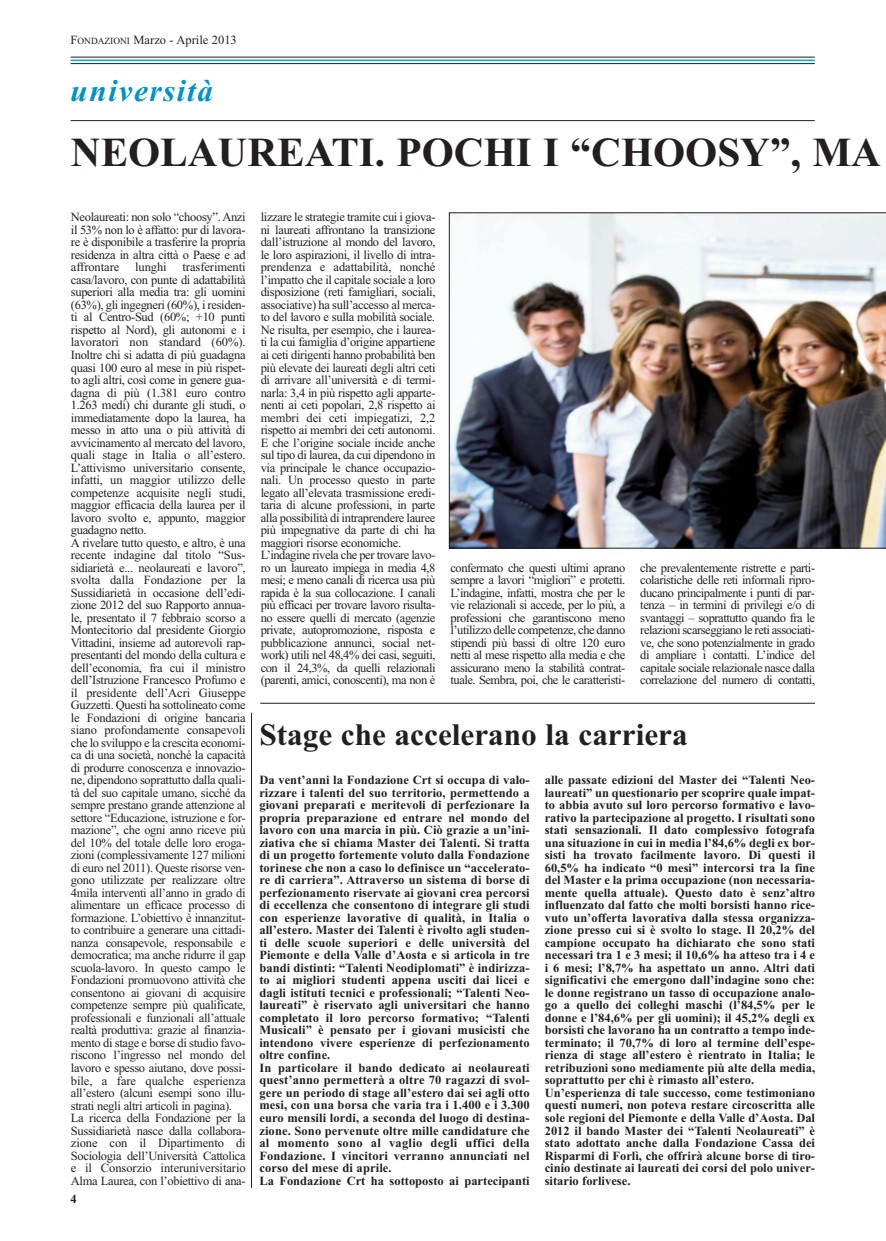
<style>
.page{position:relative;width:886px;height:1241px;background:#fff}
.page>*{position:absolute;margin:0;border:0;box-sizing:border-box;transform-origin:0 0}
.t1{font:700 41.25px "Times New Roman";color:#231f20}
.t2{font:700 31.25px "Times New Roman";color:#231f20}
.t3{font:italic 700 31.25px "Times New Roman";letter-spacing:.05em;color:#0092c8}
.t4{font:12.5px/12.5px "Times New Roman";letter-spacing:-.025em;color:#231f20;text-align:justify}
.t5{font:700 12.5px/12.5px "Times New Roman";color:#231f20}
.t6{font:12.5px "Times New Roman";color:#231f20}
.s1{font-size:9.38px}
</style>
<div class="page">
<hr style="left:71px;top:60px;width:744px;height:1px;background:#00aeef">
<hr style="left:71px;top:57px;width:744px;height:1px;background:#231f20">
<hr style="left:71px;top:63px;width:744px;height:1px;background:#231f20">
<hr style="left:71px;top:120px;width:744px;height:1px;background:#231f20">
<img style="left:449px;top:213px;width:437px;height:335px">
<hr style="left:260px;top:703px;width:626px;height:1px;background:#231f20">
<hr style="left:251px;top:712px;width:1px;height:475px;background:#231f20">
<div style="left:815px;top:696px;width:71px;height:54px;background:#fff"></div>
<p class="t6" style="left:71px;top:35px;width:168px">F<span class="s1">ONDAZIONI</span> Marzo - Aprile 2013</p>
<h2 class="t3" style="left:71px;top:71px;width:144px">università</h2>
<h1 class="t1" style="left:71px;top:139px;width:812px">NEOLAUREATI. POCHI I “CHOOSY”, MA</h1>
<p class="t4" style="left:71px;top:212px;width:176px">Neolaureati: non solo “choosy”. Anzi il 53% non lo è affatto: pur di lavora&shy;re è disponibile a trasferire la propria residenza in altra città o Paese e ad affrontare</p>
<p class="t4" style="left:71px;top:262px;width:176px;text-align:left;text-indent:112px">trasferimenti casa/lavoro, con punte di adattabilità superiori alla media tra: gli uomini (63%), gli ingegneri (60%), i residen&shy;ti al Centro-Sud (60%; +10 punti rispetto al Nord), gli autonomi e i lavoratori non standard (60%).<br>Inoltre chi si adatta di più guadagna quasi 100 euro al mese in più rispet&shy;to agli altri, così come in genere gua&shy;dagna di più (1.381 euro contro 1.263 medi) chi durante gli studi, o immediatamente dopo la laurea, ha messo in atto una o più attività di avvicinamento al mercato del lavoro, quali stage in Italia o all’estero.<br>L’attivismo universitario consente, infatti, un maggior utilizzo delle competenze acquisite negli studi, maggior efficacia della laurea per il lavoro svolto e, appunto, maggior guadagno netto.<br>A rivelare tutto questo, e altro, è una recente indagine dal titolo “Sus - sidiarietà e... neolaureati e lavoro”, svolta dalla Fondazione per la Sussidiarietà in occasione dell’edi&shy;zione 2012 del suo Rapporto annua&shy;le, presentato il 7 febbraio scorso a Montecitorio dal presidente Giorgio Vittadini, insieme ad autorevoli rap&shy;presentanti del mondo della cultura e dell’economia, fra cui il ministro dell’Istruzione Francesco Profumo e il presidente dell’Acri Giuseppe Guzzetti. Questi ha sottolineato come le Fondazioni di origine bancaria siano profondamente consapevoli che lo sviluppo e la crescita economi&shy;ca di una società, nonché la capacità di produrre conoscenza e innovazio&shy;ne, dipendono soprattutto dalla quali&shy;tà del suo capitale umano, sicché da sempre prestano grande attenzione al settore “Educazione, istruzione e for&shy;mazione”, che ogni anno riceve più del 10% del totale delle loro eroga&shy;zioni (complessivamente 127 milioni di euro nel 2011). Queste risorse ven&shy;gono utilizzate per realizzare oltre 4mila interventi all’anno in grado di alimentare un efficace processo di formazione. L’obiettivo è innanzitut&shy;to contribuire a generare una cittadi&shy;nanza consapevole, responsabile e democratica; ma anche ridurre il gap scuola-lavoro. In questo campo le Fonda zioni promuovono attività che consentono ai giovani di acquisire competenze sempre più qualificate, professionali e funzionali all’attuale realtà produttiva: grazie al finanzia&shy;mento di stage e borse di studio favo&shy;riscono l’ingresso nel mondo del lavoro e spesso aiutano, dove possi&shy;bile, a fare qualche esperienza all’estero (alcuni esempi sono illu&shy;strati negli altri articoli in pagina).<br>La ricerca della Fondazione per la Sussidiarietà nasce dalla collabora&shy;zione con il Dipartimento di Sociologia dell’Università Cattolica e il Consorzio interuniversitario Alma Laurea, con l’obiettivo di ana-</p>
<p class="t4" style="left:135px;top:262px;width:33px">lunghi</p>
<p class="t5" style="left:71px;top:1194px;width:8px">4</p>
<p class="t4" style="left:261px;top:212px;width:176px;text-align:left">lizzare le strategie tramite cui i giova&shy;ni laureati affrontano la transizione dall’istruzione al mondo del lavoro, le loro aspirazioni, il livello di intra&shy;prendenza e adattabilità, nonché l’impatto che il capitale sociale a loro disposizione (reti famigliari, sociali, associative) ha sull’accesso al merca&shy;to del lavoro e sulla mobilità sociale.<br>Ne risulta, per esempio, che i laurea&shy;ti la cui famiglia d’origine appartiene ai ceti dirigenti hanno probabilità ben più elevate dei laureati degli altri ceti di arrivare all’università e di termi&shy;narla: 3,4 in più rispetto agli apparte&shy;nenti ai ceti popolari, 2,8 rispetto ai membri dei ceti impiegatizi, 2,2 rispetto ai membri dei ceti autonomi.<br>E che l’origine sociale incide anche sul tipo di laurea, da cui dipendono in via principale le chance occupazio&shy;nali. Un processo questo in parte legato all’elevata trasmissione eredi&shy;taria di alcune professioni, in parte alla possibilità di intraprendere lauree più impegnative da parte di chi ha maggiori risorse economiche.<br>L’indagine rivela che per trovare lavo&shy;ro un laureato impiega in media 4,8 mesi; e meno canali di ricerca usa più rapida è la sua collocazione. I canali più efficaci per trovare lavoro risulta&shy;no essere quelli di mercato (agenzie private, autopromozione, risposta e pubblicazione annunci, social net&shy;work) utili nel 48,4% dei casi, seguiti, con il 24,3%, da quelli relazionali (parenti, amici, conoscenti), ma non è</p>
<p class="t4" style="left:450px;top:562px;width:176px">confermato che questi ultimi aprano sempre a lavori “migliori” e protetti.<br>L’indagine, infatti, mostra che per le vie relazionali si accede, per lo più, a professioni che garantiscono meno l’utilizzo delle competenze, che danno stipendi più bassi di oltre 120 euro netti al mese rispetto alla media e che assicurano meno la stabilità contrat&shy;tuale. Sembra, poi, che le caratteristi-</p>
<p class="t4" style="left:640px;top:562px;width:176px">che prevalentemente ristrette e parti&shy;colaristiche delle reti informali ripro&shy;ducano principalmente i punti di par&shy;tenza – in termini di privilegi e/o di svantaggi – soprattutto quando fra le relazioni scarseggiano le reti associati&shy;ve, che sono potenzialmente in grado di ampliare i contatti. L’indice del capitale sociale relazionale nasce dalla correlazione del numero di contatti,</p>
<h2 class="t2" style="left:259px;top:723px;width:430px">Stage che accelerano la carriera</h2>
<p class="t5" style="left:259px;top:775px;width:272px">Da vent’anni la Fondazione Crt si occupa di valo&shy;rizzare i talenti del suo territorio, permettendo a giovani preparati e meritevoli di perfezionare la propria preparazione ed entrare nel mondo del lavoro con una marcia in più. Ciò grazie a un’ini&shy;ziativa che si chiama Master dei Talenti. Si tratta di un progetto fortemente voluto dalla Fondazione torinese che non a caso lo definisce un “accelerato&shy;re di carriera”. Attraverso un sistema di borse di perfezionamento riservate ai giovani crea percorsi di eccellenza che consentono di integrare gli studi con esperienze lavorative di qualità, in Italia o all’estero. Master dei Talenti è rivolto agli studen&shy;ti delle scuole superiori e delle università del Piemonte e della Valle d’Aosta e si articola in tre bandi distinti: “Talenti Neo di plo mati” è indirizza&shy;to ai migliori studenti appena usciti dai licei e dagli istituti tecnici e professionali; “Talenti Neo - laureati” è riservato agli universitari che hanno completato il loro percorso formativo; “Ta lenti Musicali” è pensato per i giovani musicisti che intendono vivere esperienze di perfezionamento oltre confine.<br>In particolare il bando dedicato ai neolaureati quest’anno permetterà a oltre 70 ragazzi di svol&shy;gere un periodo di stage all’estero dai sei agli otto mesi, con una borsa che varia tra i 1.400 e i 3.300 euro mensili lordi, a seconda del luogo di destina&shy;zione. Sono pervenute oltre mille candidature che al momento sono al vaglio degli uffici della Fondazione. I vincitori verranno annunciati nel corso del mese di aprile.<br>La Fondazione Crt ha sottoposto ai partecipanti</p>
<p class="t5" style="left:545px;top:775px;width:272px">alle passate edizioni del Master dei “Talenti Neo - laureati” un questionario per scoprire quale impat&shy;to abbia avuto sul loro percorso formativo e lavo&shy;rativo la partecipazione al progetto. I risultati sono stati sensazionali. Il dato complessivo fotografa una situazione in cui in media l’84,6% degli ex bor&shy;sisti ha trovato facilmente lavoro. Di questi il 60,5% ha indicato “0 mesi” intercorsi tra la fine del Master e la prima occupazione (non necessaria&shy;mente quella attuale). Questo dato è senz’altro influenzato dal fatto che molti borsisti hanno rice&shy;vuto un’offerta lavorativa dalla stessa organizza&shy;zione presso cui si è svolto lo stage. Il 20,2% del campione occupato ha dichiarato che sono stati necessari tra 1 e 3 mesi; il 10,6% ha atteso tra i 4 e i 6 mesi; l’8,7% ha aspettato un anno. Altri dati significativi che emergono dall’indagine sono che: le donne registrano un tasso di occupazione analo&shy;go a quello dei colleghi maschi (l’84,5% per le donne e l’84,6% per gli uomini); il 45,2% degli ex borsisti che lavorano ha un contratto a tempo inde&shy;terminato; il 70,7% di loro al termine dell’espe&shy;rienza di stage all’estero è rientrato in Italia; le retribuzioni sono mediamente più alte della media, soprattutto per chi è rimasto all’estero.<br>Un’esperienza di tale successo, come testimoniano questi numeri, non poteva restare circoscritta alle sole regioni del Piemonte e della Valle d’Aosta. Dal 2012 il bando Master dei “Talenti Neolaureati” è stato adottato anche dalla Fon dazione Cassa dei Risparmi di Forlì, che offrirà alcune borse di tiro&shy;cinio destinate ai laureati dei corsi del polo univer&shy;sitario forlivese.</p>
</div>
